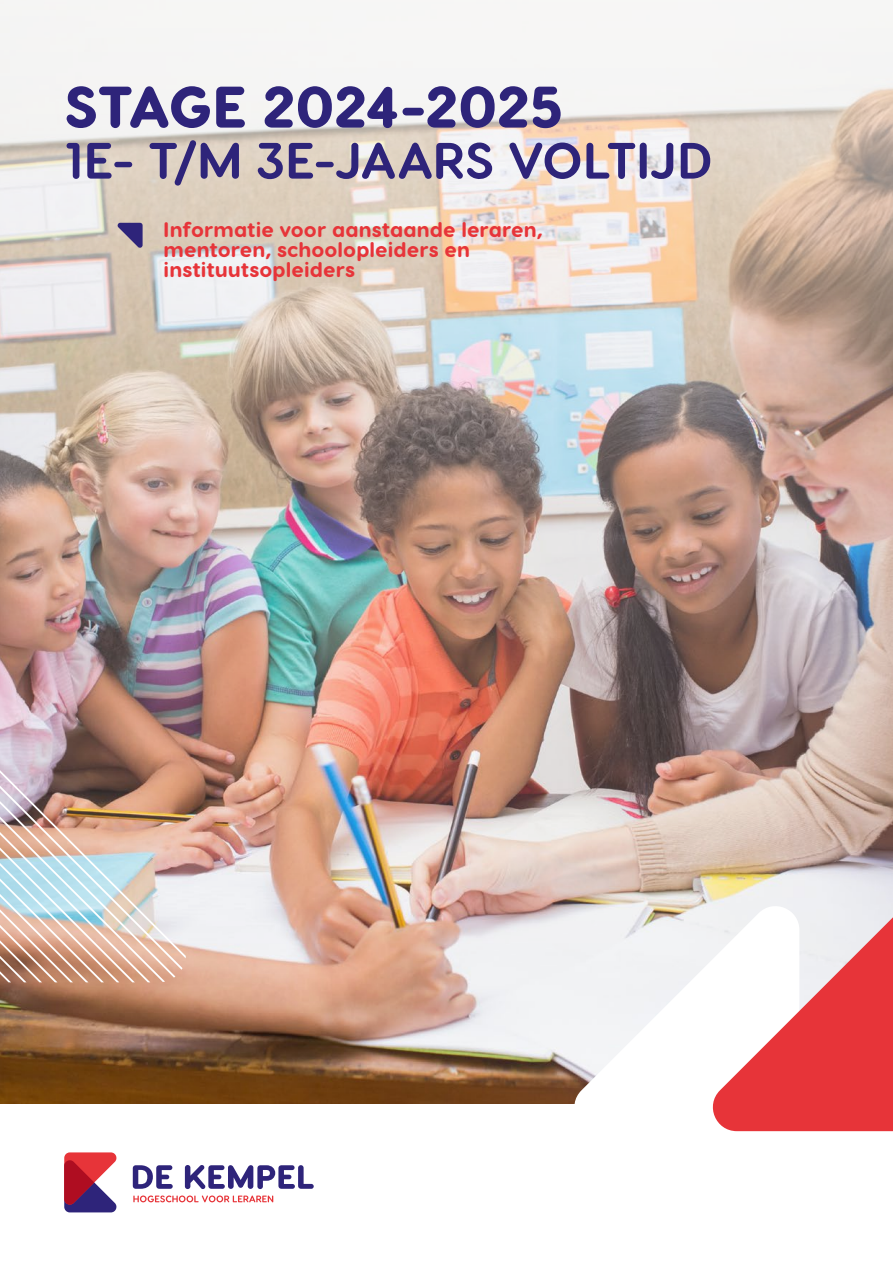
<style>
.page{position:relative;width:893px;height:1263px;background:#fff}
.page>*{position:absolute;margin:0;border:0;box-sizing:border-box;transform-origin:0 0}
.t1{font:800 58.5px "Visby Round CF";letter-spacing:-.005em;color:#2e247a}
.t2{font:700 51px "Visby Round CF";color:#2e247a}
.t3{font:800 21px/20px "Visby Round CF";color:#e73439}
</style>
<div class="page">
<img style="left:0;top:425px;width:893px;height:679px">
<svg style="left:0;top:0;width:893px;height:425px"></svg>
<img style="left:0;top:750px;width:186px;height:232px">
<svg style="left:566px;top:898px;width:139px;height:206px;fill:#f2f3f5"></svg>
<svg style="left:705px;top:898px;width:188px;height:233px"></svg>
<svg style="left:117px;top:223px;width:26px;height:26px"></svg>
<svg style="left:64px;top:1152px;width:53px;height:60px"></svg>
<svg style="left:133px;top:1165px;width:40px;height:24px"></svg>
<svg style="left:185px;top:1165px;width:129px;height:24px"></svg>
<svg style="left:133px;top:1195px;width:140px;height:7px"></svg>
<h1 class="t1" style="left:64px;top:69px;width:500px">STAGE 2024-2025</h1>
<h2 class="t2" style="left:64px;top:128px;width:649px">1E- T/M 3E-JAARS VOLTIJD</h2>
<p class="t3" style="left:164px;top:220px;width:381px">Informatie voor aanstaande leraren, mentoren, schoolopleiders en instituutsopleiders</p>
</div>
